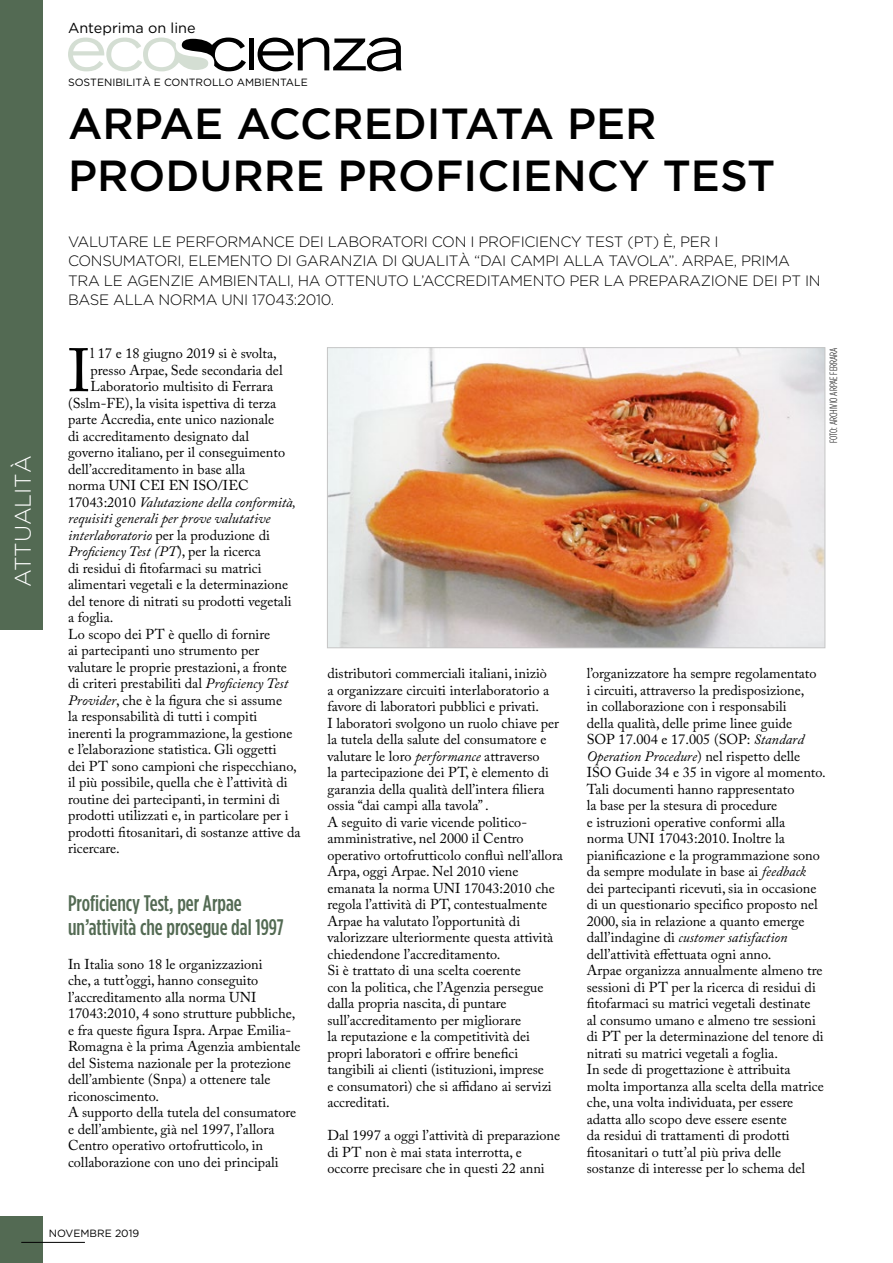
<style>
.page{position:relative;width:893px;height:1263px;background:#fff}
.page>*{position:absolute;margin:0;border:0;box-sizing:border-box;transform-origin:0 0}
.t1{font:60.6px "Adobe Caslon Pro";color:#000}
.t2{font:500 43.5px/52.5px "Gotham HTF";color:#000}
.t3{font:500 condensed 22.5px/24px "Gotham HTF";color:#536a53}
.t4{font:300 22.5px "Gotham HTF";color:#fff}
.t5{font:300 15px/19.5px "Gotham HTF";letter-spacing:-.02em;color:#000}
.t6{font:14.4px "Gotham";color:#000}
.t7{font:14.25px/16.5px "Adobe Caslon Pro";color:#000}
.t8{font:italic 14.25px "Adobe Caslon Pro";color:#000}
.t9{font:10.5px "Gotham";color:#000}
.t10{font:300 condensed 10.5px "Gotham HTF";color:#000}
.s1{font-style:normal}
.s2{font-style:italic}
</style>
<div class="page">
<div style="left:0;top:1216px;width:43px;height:47px;background:#536a53"></div>
<hr style="left:21px;top:1242px;width:64px;height:1px;background:#000">
<div style="left:0;top:0;width:43px;height:629px;background:#536a53"></div>
<img style="left:329px;top:349px;width:494px;height:297px">
<div style="left:327px;top:347px;width:498px;height:301px;border:1px solid #c6c6c6"></div>
<div style="left:249px;top:39px;width:5px;height:31px;background:#000"></div>
<svg style="left:258px;top:38px;width:143px;height:33px"></svg>
<svg style="left:68px;top:38px;width:178px;height:33px"></svg>
<h3 class="t4" style="left:11px;top:587px;width:133px;rotate:-90deg">ATTUALITÀ</h3>
<p class="t6" style="left:68px;top:20px;width:129px">Anteprima on line</p>
<p class="t9" style="left:68px;top:76px;width:241px">SOSTENIBILITÀ E CONTROLLO AMBIENTALE</p>
<h2 class="t2" style="left:68px;top:96px;width:709px">ARPAE ACCREDITATA PER<br>PRODURRE PROFICIENCY TEST</h2>
<p class="t5" style="left:68px;top:231px;width:754px">VALUTARE LE PERFORMANCE DEI LABORATORI CON I PROFICIENCY TEST (PT) È, PER I CONSUMATORI, ELEMENTO DI GARANZIA DI QUALITÀ “DAI CAMPI ALLA TAVOLA”. ARPAE, PRIMA TRA LE AGENZIE AMBIENTALI, HA OTTENUTO L’ACCREDITAMENTO PER LA PREPARAZIONE DEI PT IN BASE ALLA NORMA UNI 17043:2010.</p>
<h1 class="t1" style="left:68px;top:335px;width:24px">I</h1>
<p class="t7" style="left:91px;top:345px;width:188px">l 17 e 18 giugno 2019 si è svolta,</p>
<p class="t7" style="left:91px;top:361px;width:194px">presso Arpae, Sede secondaria del</p>
<p class="t7" style="left:91px;top:378px;width:184px">Laboratorio multisito di Ferrara</p>
<p class="t7" style="left:68px;top:394px;width:210px">(Sslm-FE), la visita ispettiva di terza</p>
<p class="t7" style="left:68px;top:411px;width:208px">parte Accredia, ente unico nazionale</p>
<p class="t7" style="left:68px;top:427px;width:182px">di accreditamento designato dal</p>
<p class="t7" style="left:68px;top:444px;width:219px">governo italiano, per il conseguimento</p>
<p class="t7" style="left:68px;top:460px;width:179px">dell’accreditamento in base alla</p>
<p class="t7" style="left:68px;top:477px;width:182px">norma UNI CEI EN ISO/IEC</p>
<p class="t8" style="left:68px;top:493px;width:230px"><span class="s1">17043:2010</span> Valutazione della conformità,</p>
<p class="t8" style="left:68px;top:510px;width:204px">requisiti generali per prove valutative</p>
<p class="t7" style="left:68px;top:526px;width:203px"><span class="s2">interlaboratorio</span> per la produzione di</p>
<p class="t8" style="left:68px;top:543px;width:194px">Proficiency Test (PT<span class="s1">), per la ricerca</span></p>
<p class="t7" style="left:68px;top:559px;width:195px">di residui di fitofarmaci su matrici</p>
<p class="t7" style="left:68px;top:576px;width:222px">alimentari vegetali e la determinazione</p>
<p class="t7" style="left:68px;top:592px;width:225px">del tenore di nitrati su prodotti vegetali</p>
<p class="t7" style="left:68px;top:609px;width:47px">a foglia.</p>
<p class="t7" style="left:68px;top:625px;width:204px">Lo scopo dei PT è quello di fornire</p>
<p class="t7" style="left:68px;top:642px;width:193px">ai partecipanti uno strumento per</p>
<p class="t7" style="left:68px;top:658px;width:220px">valutare le proprie prestazioni, a fronte</p>
<p class="t7" style="left:68px;top:675px;width:222px">di criteri prestabiliti dal <span class="s2">Proficiency Test</span></p>
<p class="t7" style="left:68px;top:691px;width:216px"><span class="s2">Provider</span>, che è la figura che si assume</p>
<p class="t7" style="left:68px;top:708px;width:191px">la responsabilità di tutti i compiti</p>
<p class="t7" style="left:68px;top:724px;width:226px">inerenti la programmazione, la gestione</p>
<p class="t7" style="left:68px;top:741px;width:210px">e l’elaborazione statistica. Gli oggetti</p>
<p class="t7" style="left:68px;top:757px;width:230px">dei PT sono campioni che rispecchiano,</p>
<p class="t7" style="left:68px;top:774px;width:221px">il più possibile, quella che è l’attività di</p>
<p class="t7" style="left:68px;top:790px;width:213px">routine dei partecipanti, in termini di</p>
<p class="t7" style="left:68px;top:807px;width:222px">prodotti utilizzati e, in particolare per i</p>
<p class="t7" style="left:68px;top:823px;width:234px">prodotti fitosanitari, di sostanze attive da</p>
<p class="t7" style="left:68px;top:840px;width:53px">ricercare.</p>
<h3 class="t3" style="left:68px;top:891px;width:217px">Proficiency Test, per Arpae un’attività che prosegue dal 1997</h3>
<p class="t7" style="left:68px;top:955px;width:234px">In Italia sono 18 le organizzazioni<br>che, a tutt’oggi, hanno conseguito l’accreditamento alla norma UNI 17043:2010, 4 sono strutture pubbliche, e fra queste figura Ispra. Arpae Emilia-Romagna è la prima Agenzia ambientale del Sistema nazionale per la protezione dell’ambiente (Snpa) a ottenere tale riconoscimento.<br>A supporto della tutela del consumatore e dell’ambiente, già nel 1997, l’allora Centro operativo ortofrutticolo, in collaborazione con uno dei principali</p>
<p class="t10" style="left:828px;top:443px;width:97px;rotate:-90deg">FOTO: ARCHIVIO ARPAE FERRARA</p>
<p class="t7" style="left:327px;top:665px;width:237px">distributori commerciali italiani, iniziò<br>a organizzare circuiti interlaboratorio a favore di laboratori pubblici e privati.<br>I laboratori svolgono un ruolo chiave per la tutela della salute del consumatore e valutare le loro <span class="s2">performance</span> attraverso<br>la partecipazione dei PT, è elemento di garanzia della qualità dell’intera filiera ossia “dai campi alla tavola” .<br>A seguito di varie vicende politico&shy;amministrative, nel 2000 il Centro operativo ortofrutticolo confluì nell’allora Arpa, oggi Arpae. Nel 2010 viene emanata la norma UNI 17043:2010 che regola l’attività di PT, contestualmente Arpae ha valutato l’opportunità di valorizzare ulteriormente questa attività chiedendone l’accreditamento.<br>Si è trattato di una scelta coerente<br>con la politica, che l’Agenzia persegue dalla propria nascita, di puntare sull’accreditamento per migliorare<br>la reputazione e la competitività dei propri laboratori e offrire benefici tangibili ai clienti (istituzioni, imprese<br>e consumatori) che si affidano ai servizi accreditati.</p>
<p class="t7" style="left:327px;top:1127px;width:234px">Dal 1997 a oggi l’attività di preparazione di PT non è mai stata interrotta, e occorre precisare che in questi 22 anni</p>
<p class="t7" style="left:587px;top:665px;width:240px">l’organizzatore ha sempre regolamentato<br>i circuiti, attraverso la predisposizione,<br>in collaborazione con i responsabili<br>della qualità, delle prime linee guide<br>SOP 17.004 e 17.005 (SOP: <span class="s2">Standard Operation Procedure</span>) nel rispetto delle ISO Guide 34 e 35 in vigore al momento.<br>Tali documenti hanno rappresentato<br>la base per la stesura di procedure<br>e istruzioni operative conformi alla norma UNI 17043:2010. Inoltre la pianificazione e la programmazione sono da sempre modulate in base ai <span class="s2">feedback </span>dei partecipanti ricevuti, sia in occasione di un questionario specifico proposto nel 2000, sia in relazione a quanto emerge dall’indagine di <span class="s2">customer satisfaction </span>dell’attività effettuata ogni anno.<br>Arpae organizza annualmente almeno tre sessioni di PT per la ricerca di residui di fitofarmaci su matrici vegetali destinate<br>al consumo umano e almeno tre sessioni di PT per la determinazione del tenore di nitrati su matrici vegetali a foglia.<br>In sede di progettazione è attribuita molta importanza alla scelta della matrice che, una volta individuata, per essere adatta allo scopo deve essere esente<br>da residui di trattamenti di prodotti fitosanitari o tutt’al più priva delle sostanze di interesse per lo schema del</p>
<p class="t9" style="left:49px;top:1228px;width:92px">NOVEMBRE 2019</p>
</div>
